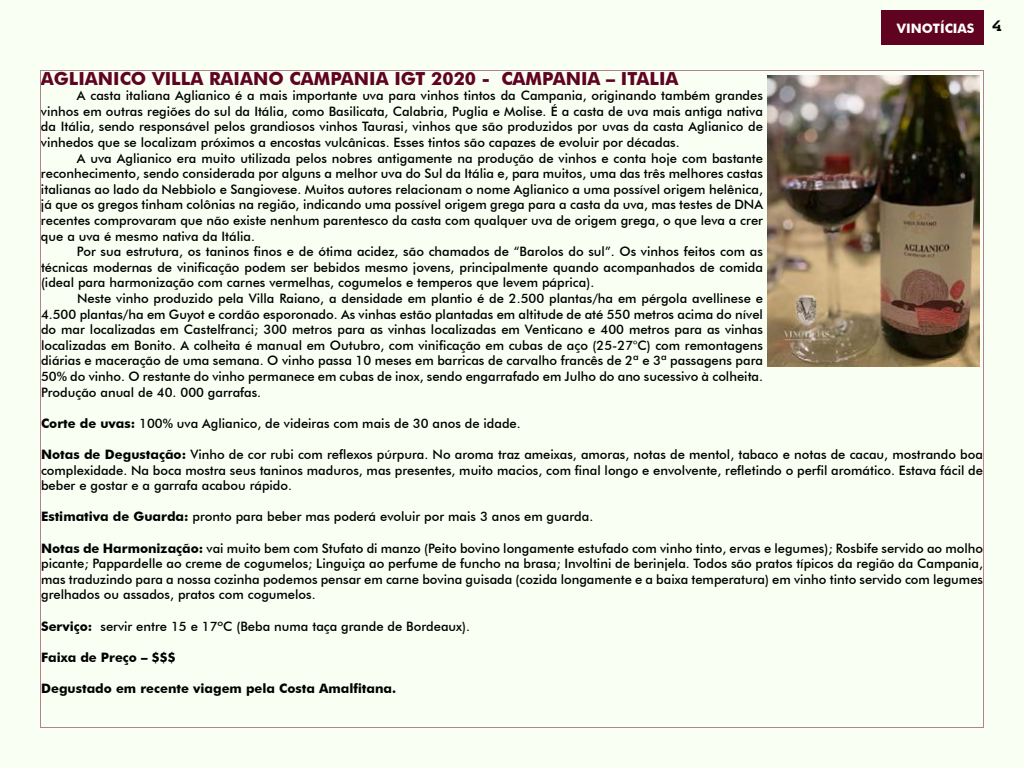
<style>
.page{position:relative;width:1024px;height:768px;background:#f9fff3}
.page>*{position:absolute;margin:0;border:0;box-sizing:border-box;transform-origin:0 0}
.t1{font:700 18px "Futura BT";color:#600320}
.t2{font:500 13px/15.6px "Futura BT";color:#000;text-align:justify}
.t3{font:700 13px "Futura BT";color:#000}
.t4{font:700 13px "Futura BT";color:#fff}
.s1{font-weight:700}
</style>
<div class="page">
<div style="left:882px;top:10px;width:102px;height:34px;background:#600320"></div>
<img style="left:767px;top:76px;width:213px;height:291px">
<p class="t4" style="left:897px;top:21px;width:106px">VINOTÍCIAS <sup>4</sup></p>
<h1 class="t1" style="left:41px;top:67px;width:639px">AGLIANICO VILLA RAIANO CAMPANIA IGT 2020 - CAMPANIA – ITALIA</h1>
<p class="t2" style="left:41px;top:88px;width:724px;text-indent:36px">A casta italiana Aglianico é a mais importante uva para vinhos tintos da Campania, originando também grandes vinhos em outras regiões do sul da Itália, como Basilicata, Calabria, Puglia e Molise. É a casta de uva mais antiga nativa da Itália, sendo responsável pelos grandiosos vinhos Taurasi, vinhos que são produzidos por uvas da casta Aglianico de vinhedos que se localizam próximos a encostas vulcânicas. Esses tintos são capazes de evoluir por décadas.</p>
<p class="t2" style="left:41px;top:150px;width:724px;text-indent:36px">A uva Aglianico era muito utilizada pelos nobres antigamente na produção de vinhos e conta hoje com bastante reconhecimento, sendo considerada por alguns a melhor uva do Sul da Itália e, para muitos, uma das três melhores castas italianas ao lado da Nebbiolo e Sangiovese. Muitos autores relacionam o nome Aglianico a uma possível origem helênica, já que os gregos tinham colônias na região, indicando uma possível origem grega para a casta da uva, mas testes de DNA recentes comprovaram que não existe nenhum parentesco da casta com qualquer uva de origem grega, o que leva a crer que a uva é mesmo nativa da Itália.</p>
<p class="t2" style="left:41px;top:244px;width:724px;text-indent:36px">Por sua estrutura, os taninos finos e de ótima acidez, são chamados de “Barolos do sul”. Os vinhos feitos com as técnicas modernas de vinificação podem ser bebidos mesmo jovens, principalmente quando acompanhados de comida (ideal para harmonização com carnes vermelhas, cogumelos e temperos que levem páprica).</p>
<p class="t2" style="left:41px;top:291px;width:724px;text-indent:36px">Neste vinho produzido pela Villa Raiano, a densidade em plantio é de 2.500 plantas/ha em pérgola avellinese e 4.500 plantas/ha em Guyot e cordão esporonado. As vinhas estão plantadas em altitude de até 550 metros acima do nível do mar localizadas em Castelfranci; 300 metros para as vinhas localizadas em Venticano e 400 metros para as vinhas localizadas em Bonito. A colheita é manual em Outubro, com vinificação em cubas de aço (25-27°C) com remontagens diárias e maceração de uma semana. O vinho passa 10 meses em barricas de carvalho francês de 2ª e 3ª passagens para 50% do vinho. O restante do vinho permanece em cubas de inox, sendo engarrafado em Julho do ano sucessivo à colheita.<br>Produção anual de 40. 000 garrafas.</p>
<p class="t2" style="left:41px;top:415px;width:481px"><span class="s1">Corte de uvas:</span> 100% uva Aglianico, de videiras com mais de 30 anos de idade.</p>
<p class="t2" style="left:41px;top:447px;width:944px"><span class="s1">Notas de Degustação:</span> Vinho de cor rubi com reflexos púrpura. No aroma traz ameixas, amoras, notas de mentol, tabaco e notas de cacau, mostrando boa complexidade. Na boca mostra seus taninos maduros, mas presentes, muito macios, com final longo e envolvente, refletindo o perfil aromático. Estava fácil de beber e gostar e a garrafa acabou rápido.</p>
<p class="t2" style="left:41px;top:509px;width:554px"><span class="s1">Estimativa de Guarda:</span> pronto para beber mas poderá evoluir por mais 3 anos em guarda.</p>
<p class="t2" style="left:41px;top:540px;width:944px"><span class="s1">Notas de Harmonização:</span> vai muito bem com Stufato di manzo (Peito bovino longamente estufado com vinho tinto, ervas e legumes); Rosbife servido ao molho picante; Pappardelle ao creme de cogumelos; Linguiça ao perfume de funcho na brasa; Involtini de berinjela. Todos são pratos típicos da região da Campania, mas traduzindo para a nossa cozinha podemos pensar em carne bovina guisada (cozida longamente e a baixa temperatura) em vinho tinto servido com legumes grelhados ou assados, pratos com cogumelos.</p>
<p class="t2" style="left:41px;top:618px;width:430px"><span class="s1">Serviço:</span> servir entre 15 e 17ºC (Beba numa taça grande de Bordeaux).</p>
<p class="t3" style="left:41px;top:649px;width:136px">Faixa de Preço – $$$</p>
<p class="t3" style="left:41px;top:681px;width:357px">Degustado em recente viagem pela Costa Amalfitana.</p>
</div>
